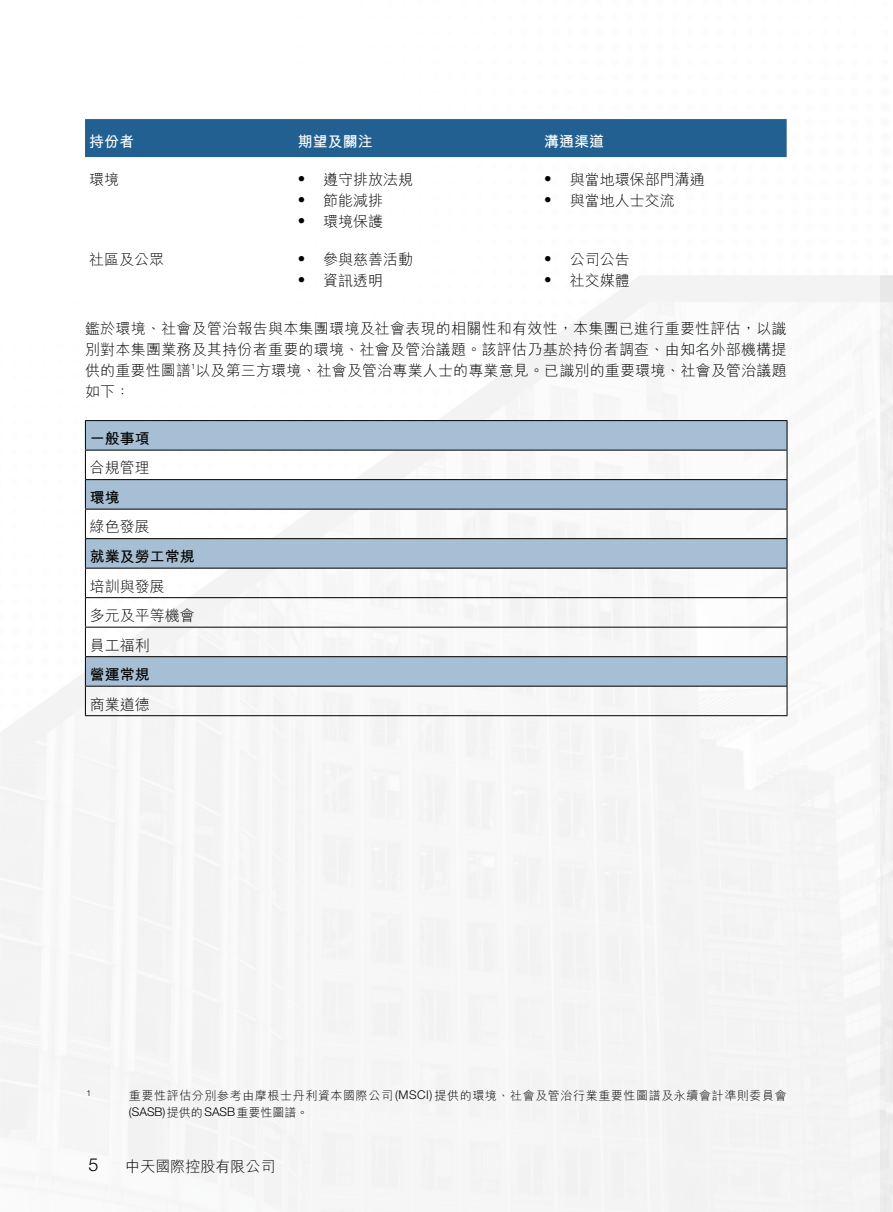
<style>
.page{position:relative;width:893px;height:1212px;background:#fff}
.page>*{position:absolute;margin:0;border:0;box-sizing:border-box;transform-origin:0 0}
.t1{font:300 18px "Helvetica Neue LT Std";color:#000}
.t2{font:300 15px/21px "M Hei HK";letter-spacing:.01em;color:#000}
.t3{font:700 15px "M Hei HK";color:#000}
.t4{font:700 15px "M Hei HK";color:#fff}
.t5{font:300 15px "Helvetica Neue LT Std";color:#000}
.t6{font:300 12px "M Hei HK";letter-spacing:.05em;color:#000}
.t7{font:300 12px "Helvetica Neue LT Std";color:#000}
.t8{font:300 8.4px "Helvetica Neue LT Std";color:#000}
.t9{font:300 7.5px "Helvetica Neue LT Std";color:#000}
.s1{font-family:"Helvetica Neue LT Std"}
.s2{font-family:"M Hei HK"}
</style>
<div class="page">
<div style="left:85px;top:119px;width:702px;height:38px;background:#236092"></div>
<svg style="left:86px;top:421px;width:701px;height:265px"></svg>
<hr style="left:85px;top:420px;width:702px;height:1px;background:#000">
<hr style="left:85px;top:450px;width:702px;height:1px;background:#000">
<hr style="left:85px;top:479px;width:702px;height:1px;background:#000">
<hr style="left:85px;top:509px;width:702px;height:1px;background:#000">
<hr style="left:85px;top:538px;width:702px;height:1px;background:#000">
<hr style="left:85px;top:568px;width:702px;height:1px;background:#000">
<hr style="left:85px;top:597px;width:702px;height:1px;background:#000">
<hr style="left:85px;top:627px;width:702px;height:1px;background:#000">
<hr style="left:85px;top:656px;width:702px;height:1px;background:#000">
<hr style="left:85px;top:686px;width:702px;height:1px;background:#000">
<svg style="left:85px;top:421px;width:1px;height:294px"></svg>
<svg style="left:787px;top:421px;width:1px;height:294px"></svg>
<hr style="left:85px;top:715px;width:702px;height:1px;background:#000">
<p class="t4" style="left:89px;top:130px;width:47px">持份者</p>
<p class="t4" style="left:298px;top:130px;width:76px">期望及關注</p>
<p class="t4" style="left:544px;top:130px;width:61px">溝通渠道</p>
<p class="t2" style="left:89px;top:168px;width:31px">環境</p>
<p class="t5" style="left:298px;top:169px;width:9px">•</p>
<p class="t2" style="left:323px;top:168px;width:91px">遵守排放法規</p>
<p class="t5" style="left:544px;top:169px;width:9px">•</p>
<p class="t2" style="left:570px;top:168px;width:136px">與當地環保部門溝通</p>
<p class="t5" style="left:298px;top:190px;width:9px">•</p>
<p class="t2" style="left:323px;top:189px;width:61px">節能減排</p>
<p class="t5" style="left:544px;top:190px;width:9px">•</p>
<p class="t2" style="left:570px;top:189px;width:106px">與當地人士交流</p>
<p class="t5" style="left:298px;top:211px;width:9px">•</p>
<p class="t2" style="left:323px;top:210px;width:61px">環境保護</p>
<p class="t2" style="left:89px;top:248px;width:77px">社區及公眾</p>
<p class="t5" style="left:298px;top:249px;width:9px">•</p>
<p class="t2" style="left:323px;top:248px;width:92px">參與慈善活動</p>
<p class="t5" style="left:544px;top:249px;width:9px">•</p>
<p class="t2" style="left:570px;top:248px;width:61px">公司公告</p>
<p class="t2" style="left:323px;top:269px;width:61px">資訊透明</p>
<p class="t2" style="left:570px;top:269px;width:61px">社交媒體</p>
<p class="t5" style="left:544px;top:270px;width:9px">•</p>
<p class="t2" style="left:85px;top:318px;width:703px">鑑於環境、社會及管治報告與本集團環境及社會表現的相關性和有效性，本集團已進行重要性評估，以識別對本集團業務及其持份者重要的環境、社會及管治議題。該評估乃基於持份者調查、由知名外部機構提</p>
<p class="t9" style="left:191px;top:362px;width:6px">1</p>
<p class="t5" style="left:298px;top:270px;width:9px">•</p>
<p class="t2" style="left:85px;top:360px;width:703px">供的重要性圖譜以及第三方環境、社會及管治專業人士的專業意見。已識別的重要環境、社會及管治議題如下：</p>
<p class="t3" style="left:90px;top:427px;width:62px">一般事項</p>
<p class="t2" style="left:90px;top:457px;width:62px">合規管理</p>
<p class="t3" style="left:90px;top:486px;width:32px">環境</p>
<p class="t2" style="left:90px;top:516px;width:62px">綠色發展</p>
<p class="t3" style="left:90px;top:546px;width:107px">就業及勞工常規</p>
<p class="t2" style="left:90px;top:571px;width:107px;line-height:29.5px">培訓與發展<br>多元及平等機會員工福利</p>
<p class="t3" style="left:90px;top:664px;width:62px">營運常規</p>
<p class="t2" style="left:90px;top:693px;width:62px">商業道德</p>
<p class="t8" style="left:86px;top:1087px;width:6px">1</p>
<p class="t1" style="left:89px;top:1154px;width:12px">5</p>
<p class="t6" style="left:129px;top:1087px;width:659px">重要性評估分別参考由摩根士丹利資本國際公司 <span class="s1">(MSCI)</span> 提供的環境、社會及管治行業重要性圖譜及永續會計準則委員會</p>
<p class="t7" style="left:129px;top:1104px;width:181px">(SASB)<span class="s2">提供的</span>SASB<span class="s2">重要性圖譜。</span></p>
<p class="t2" style="left:125px;top:1155px;width:152px">中天國際控股有限公司</p>
</div>
